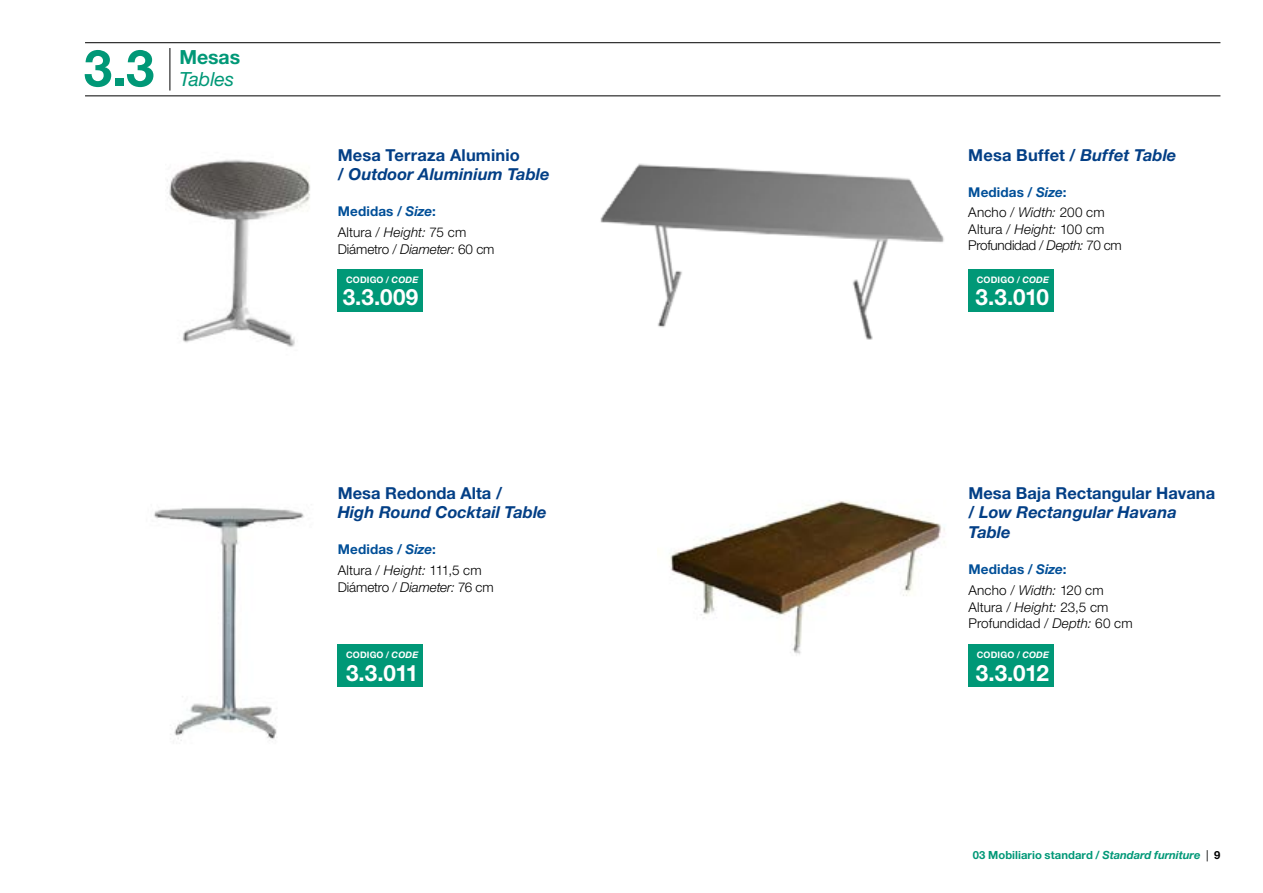
<style>
.page{position:relative;width:1263px;height:893px;background:#fff}
.page>*{position:absolute;margin:0;border:0;box-sizing:border-box;transform-origin:0 0}
.t1{font:700 51px "Helvetica Neue LT Std";color:#009877}
.t2{font:700 22.5px "Helvetica Neue LT Std";letter-spacing:-.025em;color:#fff}
.t3{font:italic 19.5px "Helvetica Neue LT Std";letter-spacing:-.01em;color:#009877}
.t4{font:700 19.5px "Helvetica Neue LT Std";letter-spacing:-.005em;color:#009877}
.t5{font:700 16.5px/19.8px "Helvetica Neue LT Std";color:#033f86}
.t6{font:italic 700 16.5px/19.8px "Helvetica Neue LT Std";color:#033f86}
.t7{font:300 13.5px/20.7px "Helvetica Neue LT Std";color:#000}
.t8{font:300 13.5px/16.5px "Helvetica Neue LT Std";letter-spacing:-.02em;color:#000}
.t9{font:700 11.25px "Helvetica Neue LT Std";letter-spacing:.005em;color:#009877}
.t10{font:700 9px "Helvetica Neue LT Std";letter-spacing:.02em;color:#fff}
.s1{font-style:normal}
.s2{font-weight:700;color:#014f98}
.s3{font-weight:700;font-style:italic;color:#014f98}
.s4{font-style:italic}
.s5{font-weight:400;color:#000}
.s6{color:#000}
</style>
<div class="page">
<img style="left:167px;top:159px;width:143px;height:188px">
<img style="left:600px;top:163px;width:344px;height:177px">
<img style="left:154px;top:508px;width:150px;height:233px">
<img style="left:670px;top:500px;width:275px;height:155px">
<hr style="left:85px;top:96px;width:1135px;height:1px;background:#000">
<hr style="left:170px;top:48px;width:1px;height:43px;background:#000">
<hr style="left:85px;top:42px;width:1135px;height:1px;background:#000">
<div style="left:338px;top:269px;width:85px;height:43px;background:#009877"></div>
<div style="left:338px;top:644px;width:85px;height:43px;background:#009877"></div>
<div style="left:968px;top:644px;width:85px;height:43px;background:#009877"></div>
<div style="left:968px;top:269px;width:85px;height:43px;background:#009877"></div>
<h1 class="t1" style="left:84px;top:37px;width:72px">3.3</h1>
<h3 class="t4" style="left:179px;top:45px;width:62px">Mesas</h3>
<h3 class="t3" style="left:179px;top:68px;width:56px">Tables</h3>
<p class="t6" style="left:338px;top:144px;width:213px"><span class="s1">Mesa Terraza Aluminio<br>/</span> Outdoor Aluminium Table</p>
<p class="t7" style="left:338px;top:201px;width:130px"><span class="s2">Medidas /</span> <span class="s3">Size</span><span class="s2">:<br></span>Altura / <span class="s4">Height:</span> 75 cm</p>
<p class="t7" style="left:338px;top:238px;width:158px">Diámetro / <span class="s4">Diameter:</span> 60 cm</p>
<p class="t10" style="left:346px;top:274px;width:74px">CODIGO / <span class="s4">CODE</span></p>
<h2 class="t2" style="left:343px;top:283px;width:77px">3.3.009</h2>
<p class="t5" style="left:338px;top:482px;width:166px">Mesa Redonda Alta /</p>
<p class="t6" style="left:338px;top:502px;width:211px">High Round Cocktail Table</p>
<p class="t7" style="left:338px;top:539px;width:145px"><span class="s2">Medidas /</span> <span class="s3">Size</span><span class="s2">:<br></span>Altura / <span class="s4">Height:</span> 111,5 cm</p>
<p class="t7" style="left:338px;top:576px;width:158px">Diámetro / <span class="s4">Diameter:</span> 76 cm</p>
<p class="t10" style="left:346px;top:649px;width:74px">CODIGO / <span class="s4">CODE</span></p>
<h2 class="t2" style="left:346px;top:659px;width:74px">3.3.011</h2>
<p class="t5" style="left:968px;top:144px;width:210px">Mesa Buffet / <span class="s4">Buffet Table</span></p>
<p class="t7" style="left:968px;top:181px;width:138px"><span class="s2">Medidas /</span> <span class="s3">Size</span><span class="s2">:<br></span>Ancho / <span class="s4">Width:</span> 200 cm</p>
<p class="t8" style="left:968px;top:221px;width:155px">Altura / <span class="s4">Height:</span> 100 cm<br>Profundidad / <span class="s4">Depth:</span> 70 cm</p>
<p class="t10" style="left:977px;top:274px;width:74px">CODIGO / <span class="s4">CODE</span></p>
<h2 class="t2" style="left:975px;top:283px;width:75px">3.3.010</h2>
<p class="t5" style="left:968px;top:482px;width:248px">Mesa Baja Rectangular Havana / <span class="s4">Low Rectangular Havana<br>Table</span></p>
<p class="t7" style="left:968px;top:559px;width:137px"><span class="s2">Medidas /</span> <span class="s3">Size</span><span class="s2">:<br></span>Ancho / <span class="s4">Width:</span> 120 cm</p>
<p class="t7" style="left:968px;top:598px;width:166px;line-height:16.5px">Altura / <span class="s4">Height:</span> 23,5 cm<br>Profundidad / <span class="s4">Depth:</span> 60 cm</p>
<p class="t10" style="left:977px;top:649px;width:74px">CODIGO / <span class="s4">CODE</span></p>
<h2 class="t2" style="left:976px;top:659px;width:75px">3.3.012</h2>
<p class="t9" style="left:973px;top:847px;width:249px">03 Mobiliario standard / <span class="s4">Standard furniture</span> <span class="s5">|</span> <span class="s6">9</span></p>
</div>
